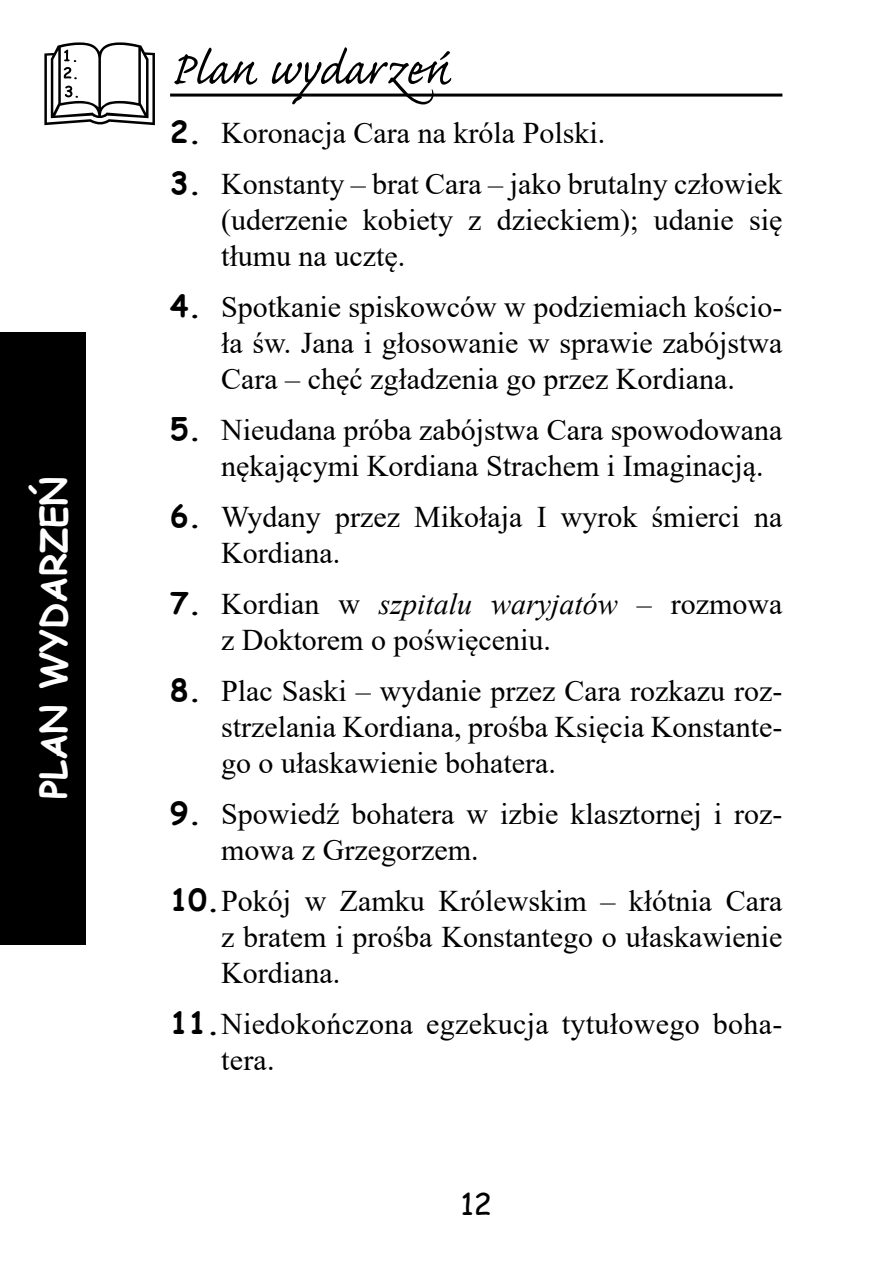
<style>
.page{position:relative;width:893px;height:1276px;background:#fff}
.page>*{position:absolute;margin:0;border:0;box-sizing:border-box;transform-origin:0 0}
.t1{font:60px "Caflisch Script Pro";letter-spacing:.005em;color:#000}
.t2{font:700 36px "Comic Sans MS";color:#fff}
.Wypunktowanie{font:30px/36px "Times New Roman";color:#000}
.t3{font:30px "Comic Sans MS";color:#000}
.s1{font-family:"Comic Sans MS";font-weight:700}
.s2{font-style:italic}
</style>
<div class="page">
<div style="left:0;top:332px;width:85px;height:612px;background:#000"></div>
<hr style="left:170px;top:94px;width:612px;height:3px;background:#000">
<svg style="left:44px;top:42px;width:111px;height:83px"></svg>
<p class="t2" style="left:27px;top:799px;width:324px;rotate:-90deg">PLAN WYDARZEŃ</p>
<h1 class="t1" style="left:170px;top:38px;width:282px">Plan wydarzeń</h1>
<p class="Wypunktowanie" style="left:170px;top:114px;width:437px"><span class="s1">2.</span> Koronacja Cara na króla Polski.</p>
<p class="Wypunktowanie" style="left:221px;top:165px;width:563px;text-align:justify;text-indent:-51px"><span class="s1">3.</span> Konstanty – brat Cara – jako brutalny człowiek (uderzenie kobiety z dzieckiem); udanie się tłumu na ucztę.</p>
<p class="Wypunktowanie" style="left:221px;top:288px;width:563px;text-align:justify;text-indent:-51px"><span class="s1">4.</span> Spotkanie spiskowców w podziemiach kościo&shy;ła św. Jana i głosowanie w sprawie zabójstwa Cara – chęć zgładzenia go przez Kordiana.</p>
<p class="Wypunktowanie" style="left:221px;top:411px;width:563px;text-indent:-51px"><span class="s1">5.</span> Nieudana próba zabójstwa Cara spowodowana nękającymi Kordiana Strachem i Imaginacją.</p>
<p class="Wypunktowanie" style="left:221px;top:498px;width:563px;text-indent:-51px"><span class="s1">6.</span> Wydany przez Mikołaja I wyrok śmierci na<br>Kordiana.</p>
<p class="Wypunktowanie" style="left:221px;top:585px;width:563px;text-indent:-51px"><span class="s1">7.</span> Kordian w <span class="s2">szpitalu waryjatów</span> – rozmowa z Doktorem o poświęceniu.</p>
<p class="Wypunktowanie" style="left:221px;top:672px;width:563px;text-align:justify;text-indent:-51px"><span class="s1">8.</span> Plac Saski – wydanie przez Cara rozkazu roz&shy;strzelania Kordiana, prośba Księcia Konstante&shy;go o ułaskawienie bohatera.</p>
<p class="Wypunktowanie" style="left:221px;top:795px;width:563px;text-indent:-51px"><span class="s1">9.</span> Spowiedź bohatera w izbie klasztornej i roz&shy;mowa z Grzegorzem.</p>
<p class="Wypunktowanie" style="left:221px;top:882px;width:563px;text-align:justify;text-indent:-51px"><span class="s1">10.</span>Pokój w Zamku Królewskim – kłótnia Cara z bratem i prośba Konstantego o ułaskawienie Kordiana.</p>
<p class="Wypunktowanie" style="left:221px;top:1005px;width:563px;text-indent:-51px"><span class="s1">11.</span>Niedokończona egzekucja tytułowego boha&shy;tera.</p>
<p class="t3" style="left:460px;top:1181px;width:33px">12</p>
</div>
